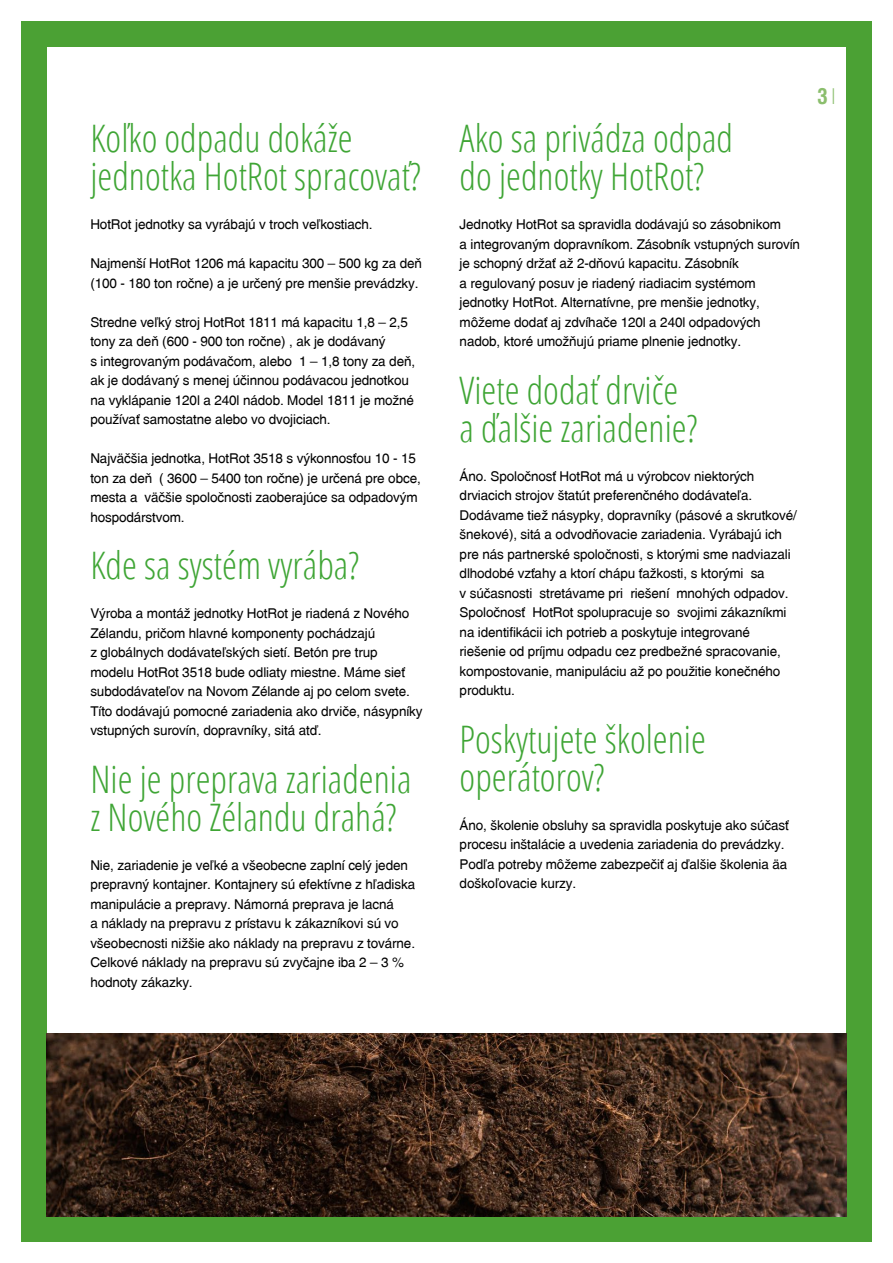
<style>
.page{position:relative;width:893px;height:1263px;background:#fff}
.page>*{position:absolute;margin:0;border:0;box-sizing:border-box;transform-origin:0 0}
.t1{font:300 condensed 37.95px/38px "Open Sans";color:#3fa535}
.t2{font:700 21px "Switzerland Condensed";color:#8bbe6d}
.t3{font:13.5px/19.5px "Switzerland";letter-spacing:-.01em;color:#000}
.s1{font-family:"Switzerland Cond";font-weight:300}
</style>
<div class="page">
<div style="left:21px;top:21px;width:26px;height:1221px;background:#4ba134"></div>
<div style="left:846px;top:21px;width:26px;height:1221px;background:#4ba134"></div>
<div style="left:21px;top:21px;width:851px;height:26px;background:#4ba134"></div>
<div style="left:21px;top:1216px;width:851px;height:26px;background:#4ba134"></div>
<img style="left:46px;top:1033px;width:800px;height:183px">
<h1 class="t1" style="left:90px;top:118px;width:332px">Koľko odpadu dokáže jednotka HotRot spracovať?</h1>
<p class="t3" style="left:90px;top:215px;width:284px">HotRot jednotky sa vyrábajú v troch veľkostiach.</p>
<p class="t3" style="left:90px;top:254px;width:333px">Najmenší HotRot 1206 má kapacitu 300 – 500 kg za deň (100 - 180 ton ročne) a je určený pre menšie prevádzky.</p>
<p class="t3" style="left:90px;top:312px;width:326px">Stredne veľký stroj HotRot 1811 má kapacitu 1,8 – 2,5 tony za deň (600 - 900 ton ročne) , ak je dodávaný<br>s integrovaným podávačom, alebo 1 – 1,8 tony za deň, ak je dodávaný s menej účinnou podávacou jednotkou na vyklápanie 120l a 240l nádob. Model 1811 je možné používať samostatne alebo vo dvojiciach.</p>
<p class="t3" style="left:90px;top:449px;width:332px">Najväčšia jednotka, HotRot 3518 s výkonnosťou 10 - 15 ton za deň ( 3600 – 5400 ton ročne) je určená pre obce, mesta a väčšie spoločnosti zaoberajúce sa odpadovým hospodárstvom.</p>
<h1 class="t1" style="left:90px;top:545px;width:270px">Kde sa systém vyrába?</h1>
<p class="t3" style="left:90px;top:604px;width:334px">Výroba a montáž jednotky HotRot je riadená z Nového Zélandu, pričom hlavné komponenty pochádzajú<br>z globálnych dodávateľských sietí. Betón pre trup modelu HotRot 3518 bude odliaty miestne. Máme sieť subdodávateľov na Novom Zélande aj po celom svete.<br>Títo dodávajú pomocné zariadenia ako drviče, násypníky vstupných surovín, dopravníky, sitá atď.</p>
<h1 class="t1" style="left:90px;top:759px;width:323px">Nie je preprava zariadenia z Nového Zélandu drahá?</h1>
<p class="t3" style="left:90px;top:855px;width:326px">Nie, zariadenie je veľké a všeobecne zaplní celý jeden prepravný kontajner. Kontajnery sú efektívne z hľadiska manipulácie a prepravy. Námorná preprava je lacná<br>a náklady na prepravu z prístavu k zákazníkovi sú vo všeobecnosti nižšie ako náklady na prepravu z továrne.<br>Celkové náklady na prepravu sú zvyčajne iba 2 – 3 % hodnoty zákazky.</p>
<h1 class="t1" style="left:460px;top:118px;width:275px">Ako sa privádza odpad do jednotky HotRot?</h1>
<p class="t3" style="left:460px;top:215px;width:342px">Jednotky HotRot sa spravidla dodávajú so zásobnikom<br>a integrovaným dopravníkom. Zásobník vstupných surovín je schopný držať až 2-dňovú kapacitu. Zásobník<br>a regulovaný posuv je riadený riadiacim systémom jednotky HotRot. Alternatívne, pre menšie jednotky, môžeme dodať aj zdvíhače 120l a 240l odpadových nadob, ktoré umožňujú priame plnenie jednotky.</p>
<h1 class="t1" style="left:460px;top:370px;width:239px">Viete dodať drviče a ďalšie zariadenie?</h1>
<p class="t3" style="left:460px;top:466px;width:339px">Áno. Spoločnosť HotRot má u výrobcov niektorých drviacich strojov štatút preferenčného dodávateľa.<br>Dodávame tiež násypky, dopravníky (pásové a skrutkové/ šnekové), sitá a odvodňovacie zariadenia. Vyrábajú ich pre nás partnerské spoločnosti, s ktorými sme nadviazali dlhodobé vzťahy a ktorí chápu ťažkosti, s ktorými sa<br>v súčasnosti stretávame pri riešení mnohých odpadov.<br>Spoločnosť HotRot spolupracuje so svojimi zákazníkmi na identifikácii ich potrieb a poskytuje integrované riešenie od príjmu odpadu cez predbežné spracovanie, kompostovanie, manipuláciu až po použitie konečného produktu.</p>
<h1 class="t1" style="left:460px;top:719px;width:248px">Poskytujete školenie operátorov?</h1>
<p class="t3" style="left:460px;top:815px;width:331px">Áno, školenie obsluhy sa spravidla poskytuje ako súčasť procesu inštalácie a uvedenia zariadenia do prevádzky.<br>Podľa potreby môžeme zabezpečiť aj ďalšie školenia äa doškoľovacie kurzy.</p>
<h2 class="t2" style="left:817px;top:84px;width:20px">3<span class="s1">|</span></h2>
</div>
